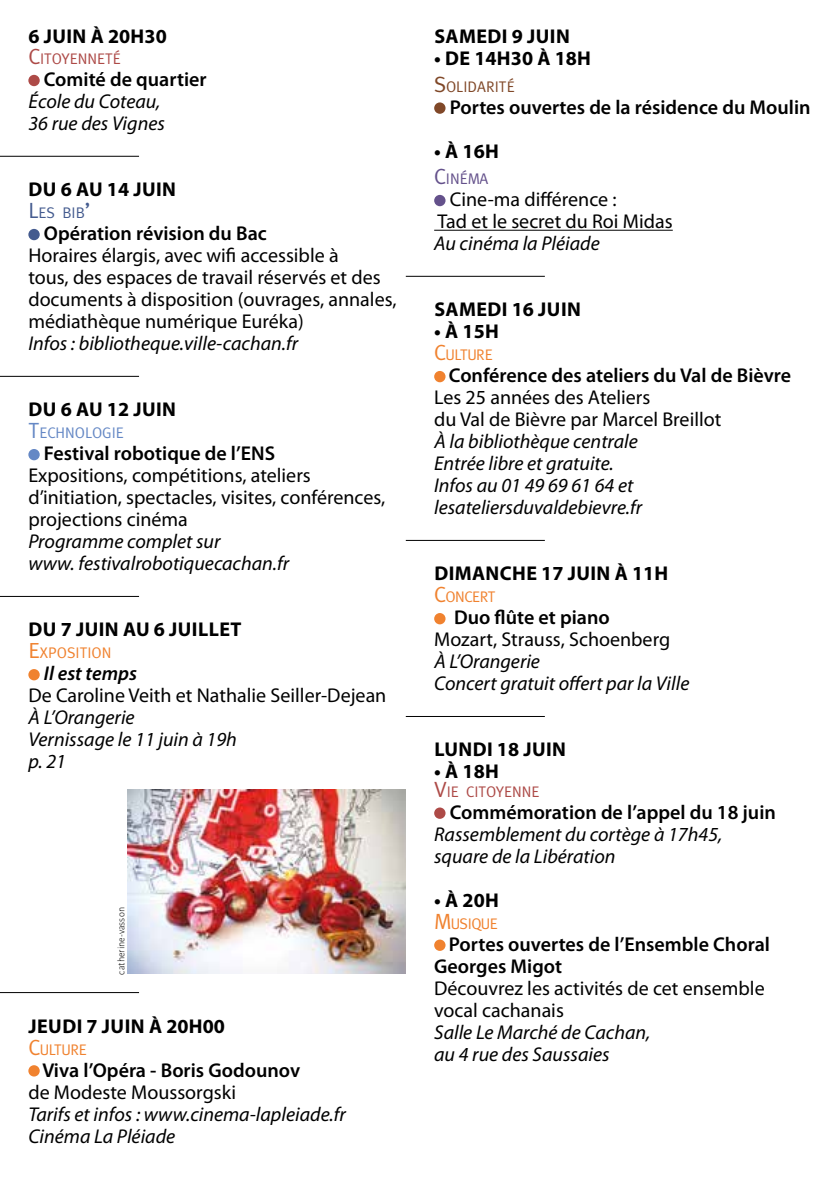
<style>
.page{position:relative;width:840px;height:1191px;background:#fff}
.page>*{position:absolute;margin:0;border:0;box-sizing:border-box;transform-origin:0 0}
.t1{font:20px/22px "Myriad Pro";color:#000}
.t2{font:italic 20px/22px "Myriad Pro";color:#000}
.t3{font:600 20px/22px "Myriad Pro";color:#000}
.t4{font:700 20px "Myriad Pro";letter-spacing:.02em;color:#000}
.t5{font:italic 600 20px "Myriad Pro";color:#000}
.t6{font:15.4px "Meta Caps";letter-spacing:-.03em;color:#f0822f}
.t7{font:15.4px "Meta Caps";color:#ad4a47}
.t8{font:15.4px "Meta Caps";color:#6588c5}
.t9{font:15.4px "Meta Caps";color:#f0822f}
.t10{font:15.4px "Meta Caps";color:#804828}
.t11{font:15.4px "Meta Caps";color:#445b8f}
.t12{font:15.4px "Meta Caps";color:#64518b}
.t13{font:300 10px "Bulo";color:#000}
.s1{font-size:22px}
</style>
<div class="page">
<hr style="left:0;top:156px;width:139px;height:1px;background:#000">
<hr style="left:0;top:376px;width:139px;height:1px;background:#000">
<hr style="left:0;top:596px;width:139px;height:1px;background:#000">
<hr style="left:0;top:992px;width:139px;height:1px;background:#000">
<div style="left:28px;top:75px;width:12px;height:11px;background:#ad4a47;border-radius:50%"></div>
<div style="left:28px;top:229px;width:12px;height:11px;background:#445b8f;border-radius:50%"></div>
<div style="left:28px;top:449px;width:12px;height:11px;background:#6588c5;border-radius:50%"></div>
<div style="left:28px;top:669px;width:12px;height:11px;background:#f0822f;border-radius:50%"></div>
<div style="left:28px;top:1065px;width:12px;height:11px;background:#f0822f;border-radius:50%"></div>
<hr style="left:434px;top:230px;width:238px;height:1px;background:#000">
<hr style="left:405px;top:276px;width:139px;height:1px;background:#000">
<hr style="left:405px;top:540px;width:139px;height:1px;background:#000">
<hr style="left:405px;top:716px;width:139px;height:1px;background:#000">
<div style="left:434px;top:102px;width:11px;height:12px;background:#804828;border-radius:50%"></div>
<div style="left:434px;top:195px;width:11px;height:11px;background:#64518b;border-radius:50%"></div>
<div style="left:434px;top:371px;width:11px;height:11px;background:#f0822f;border-radius:50%"></div>
<div style="left:434px;top:613px;width:11px;height:11px;background:#f0822f;border-radius:50%"></div>
<div style="left:434px;top:807px;width:11px;height:12px;background:#ad4a47;border-radius:50%"></div>
<div style="left:434px;top:939px;width:11px;height:12px;background:#f0822f;border-radius:50%"></div>
<img style="left:128px;top:790px;width:277px;height:183px">
<p class="t4" style="left:28px;top:24px;width:140px">6 JUIN À 20H30</p>
<p class="t7" style="left:28px;top:50px;width:94px"><span class="s1">C</span>ITOYENNETÉ</p>
<p class="t3" style="left:44px;top:68px;width:164px">Comité de quartier</p>
<p class="t2" style="left:28px;top:90px;width:138px">École du Coteau,<br>36 rue des Vignes</p>
<p class="t4" style="left:29px;top:176px;width:149px">DU 6 AU 14 JUIN</p>
<p class="t11" style="left:28px;top:204px;width:64px"><span class="s1">L</span>ES BIB<span class="s1">’</span></p>
<p class="t3" style="left:44px;top:222px;width:224px">Opération révision du Bac</p>
<p class="t1" style="left:28px;top:244px;width:369px">Horaires élargis, avec wifi accessible à<br>tous, des espaces de travail réservés et des documents à disposition (ouvrages, annales, médiathèque numérique Euréka)</p>
<p class="t2" style="left:28px;top:332px;width:271px">Infos : bibliotheque.ville-cachan.fr</p>
<p class="t4" style="left:29px;top:396px;width:149px">DU 6 AU 12 JUIN</p>
<p class="t8" style="left:28px;top:424px;width:97px"><span class="s1">T</span>ECHNOLOGIE</p>
<p class="t3" style="left:44px;top:442px;width:232px">Festival robotique de l’ENS</p>
<p class="t1" style="left:28px;top:464px;width:358px">Expositions, compétitions, ateliers d’initiation, spectacles, visites, conférences, projections cinéma</p>
<p class="t2" style="left:28px;top:530px;width:262px">Programme complet sur<br>www. festivalrobotiquecachan.fr</p>
<p class="t4" style="left:29px;top:616px;width:214px">DU 7 JUIN AU 6 JUILLET</p>
<p class="t9" style="left:28px;top:644px;width:84px"><span class="s1">E</span>XPOSITION</p>
<p class="t5" style="left:44px;top:663px;width:94px">Il est temps</p>
<p class="t1" style="left:28px;top:684px;width:359px">De Caroline Veith et Nathalie Seiller-Dejean</p>
<p class="t2" style="left:28px;top:706px;width:210px">À L’Orangerie<br>Vernissage le 11 juin à 19h p. 21</p>
<p class="t13" style="left:115px;top:974px;width:69px;rotate:-90deg">catherine-vasson</p>
<p class="t4" style="left:29px;top:1012px;width:198px">JEUDI 7 JUIN À 20H00</p>
<p class="t6" style="left:28px;top:1040px;width:60px"><span class="s1">C</span>ULTURE</p>
<p class="t3" style="left:42px;top:1058px;width:259px">Viva l’Opéra - Boris Godounov</p>
<p class="t1" style="left:28px;top:1080px;width:209px">de Modeste Moussorgski</p>
<p class="t2" style="left:28px;top:1102px;width:319px">Tarifs et infos : www.cinema-lapleiade.fr<br>Cinéma La Pléiade</p>
<p class="t4" style="left:434px;top:24px;width:137px">SAMEDI 9 JUIN</p>
<p class="t4" style="left:434px;top:46px;width:158px">• DE 14H30 À 18H</p>
<p class="t10" style="left:434px;top:78px;width:82px"><span class="s1">S</span>OLIDARITÉ</p>
<p class="t3" style="left:449px;top:96px;width:362px">Portes ouvertes de la résidence du Moulin</p>
<p class="t4" style="left:434px;top:138px;width:66px">• À 16H</p>
<p class="t12" style="left:434px;top:170px;width:56px"><span class="s1">C</span>INÉMA</p>
<p class="t1" style="left:437px;top:188px;width:236px;text-indent:12px">Cine-ma différence :<br>Tad et le secret du Roi Midas</p>
<p class="t2" style="left:434px;top:232px;width:167px">Au cinéma la Pléiade</p>
<p class="t4" style="left:434px;top:296px;width:148px">SAMEDI 16 JUIN</p>
<p class="t4" style="left:434px;top:318px;width:66px">• À 15H</p>
<p class="t6" style="left:434px;top:346px;width:60px"><span class="s1">C</span>ULTURE</p>
<p class="t3" style="left:448px;top:364px;width:343px">Conférence des ateliers du Val de Bièvre</p>
<p class="t1" style="left:434px;top:386px;width:288px">Les 25 années des Ateliers<br>du Val de Bièvre par Marcel Breillot</p>
<p class="t2" style="left:434px;top:430px;width:209px">À la bibliothèque centrale<br>Entrée libre et gratuite.<br>Infos au 01 49 69 61 64 et lesateliersduvaldebievre.fr</p>
<p class="t4" style="left:434px;top:560px;width:235px">DIMANCHE 17 JUIN À 11H</p>
<p class="t6" style="left:434px;top:588px;width:63px"><span class="s1">C</span>ONCERT</p>
<p class="t3" style="left:454px;top:606px;width:157px">Duo flûte et piano</p>
<p class="t1" style="left:434px;top:628px;width:237px">Mozart, Strauss, Schoenberg</p>
<p class="t2" style="left:434px;top:650px;width:256px">À L’Orangerie<br>Concert gratuit offert par la Ville</p>
<p class="t4" style="left:434px;top:736px;width:133px">LUNDI 18 JUIN</p>
<p class="t4" style="left:434px;top:758px;width:66px">• À 18H</p>
<p class="t7" style="left:434px;top:782px;width:107px"><span class="s1">V</span>IE CITOYENNE</p>
<p class="t3" style="left:449px;top:800px;width:327px">Commémoration de l’appel du 18 juin</p>
<p class="t2" style="left:434px;top:823px;width:289px">Rassemblement du cortège à 17h45, square de la Libération</p>
<p class="t4" style="left:434px;top:887px;width:66px">• À 20H</p>
<p class="t6" style="left:434px;top:914px;width:65px"><span class="s1">M</span>USIQUE</p>
<p class="t3" style="left:434px;top:932px;width:337px;text-indent:15px">Portes ouvertes de l’Ensemble Choral<br>Georges Migot</p>
<p class="t1" style="left:434px;top:977px;width:332px">Découvrez les activités de cet ensemble vocal cachanais</p>
<p class="t2" style="left:434px;top:1021px;width:217px">Salle Le Marché de Cachan, au 4 rue des Saussaies</p>
</div>
